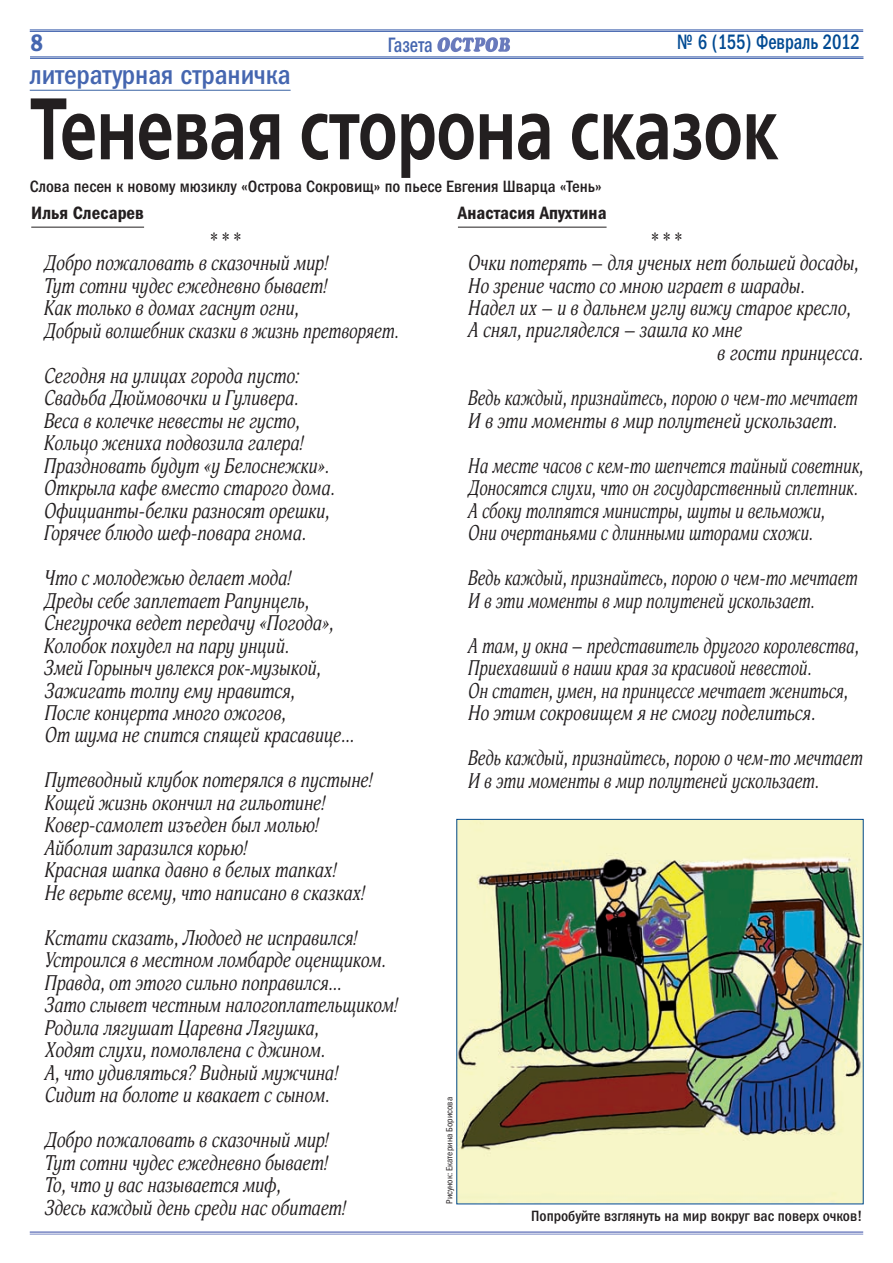
<style>
.page{position:relative;width:893px;height:1263px;background:#fff}
.page>*{position:absolute;margin:0;border:0;box-sizing:border-box;transform-origin:0 0}
.t1{font:600 87px "Free Set";letter-spacing:-.005em;color:#231f20;scale:.75 1}
.t2{font:27px "Franklin Gothic Medi Cond ITC";color:#4566b0}
.t3{font:24px "Franklin Gothic Demi Cond ITC";color:#4566b0}
.t4{font:italic 21px/22.5px "Adonis";color:#231f20;scale:.82 1}
.t5{font:italic 21px/22.5px "Adonis";color:#231f20;scale:.77 1}
.t6{font:italic 21px/22.5px "Adonis";color:#231f20;scale:.78 1}
.t7{font:21px "Franklin Gothic Medi Cond ITC";color:#014a93;scale:.85 1}
.t8{font:21px "Franklin Gothic Medi Cond ITC";color:#4566b0;scale:.85 1}
.t9{font:18px "Franklin Gothic Demi Cond ITC";color:#231f20}
.t10{font:16.5px "Franklin Gothic Medi Cond ITC";color:#231f20}
.t11{font:15px "Franklin Gothic Medi Cond ITC";color:#231f20}
.t12{font:9px "Franklin Gothic Book Cond ITC";color:#231f20}
</style>
<div class="page">
<hr style="left:30px;top:1231px;width:833px;height:2px;background:#7987c3">
<hr style="left:30px;top:1234px;width:833px;height:1px;background:#7987c3">
<hr style="left:30px;top:31px;width:833px;height:1px;background:#4566b0">
<hr style="left:30px;top:29px;width:833px;height:1px;background:#4566b0">
<hr style="left:30px;top:58px;width:833px;height:1px;background:#4566b0">
<hr style="left:30px;top:56px;width:833px;height:1px;background:#4566b0">
<svg style="left:437px;top:37px;width:73px;height:15px"></svg>
<hr style="left:30px;top:90px;width:260px;height:1px;background:#3761a2">
<hr style="left:31px;top:227px;width:113px;height:1px;background:#231f20">
<hr style="left:458px;top:227px;width:148px;height:1px;background:#231f20">
<img style="left:458px;top:821px;width:403px;height:381px">
<p class="t3" style="left:31px;top:35px;width:14px">8</p>
<p class="t8" style="left:388px;top:37px;width:54px">Газета</p>
<p class="t7" style="left:677px;top:35px;width:216px">№ 6 (155) Февраль 2012</p>
<p class="t2" style="left:30px;top:66px;width:262px">литературная страничка</p>
<h1 class="t1" style="left:30px;top:94px;width:1000px">Теневая сторона сказок</h1>
<p class="t10" style="left:30px;top:181px;width:573px">Слова песен к новому мюзиклу «Острова Сокровищ» по пьесе Евгения Шварца «Тень»</p>
<p class="t4" style="left:44px;top:232px;width:434px;text-indent:165px">* * *<br>Добро пожаловать в сказочный мир!<br>Тут сотни чудес ежедневно бывает!<br>Как только в домах гаснут огни,<br>Добрый волшебник сказки в жизнь претворяет.</p>
<p class="t4" style="left:44px;top:366px;width:356px">Сегодня на улицах города пусто:<br>Свадьба Дюймовочки и Гуливера.<br>Веса в колечке невесты не густо, Кольцо жениха подвозила галера!<br>Праздновать будут «у Белоснежки».<br>Открыла кафе вместо старого дома.<br>Официанты-белки разносят орешки, Горячее блюдо шеф-повара гнома.</p>
<p class="t4" style="left:44px;top:569px;width:379px">Что с молодежью делает мода!<br>Дреды себе заплетает Рапунцель,<br>Снегурочка ведет передачу «Погода»,<br>Колобок похудел на пару унций.<br>Змей Горыныч увлекся рок-музыкой,<br>Зажигать толпу ему нравится,<br>После концерта много ожогов,<br>От шума не спится спящей красавице...</p>
<p class="t4" style="left:45px;top:771px;width:403px">Путеводный клубок потерялся в пустыне!<br>Кощей жизнь окончил на гильотине!<br>Ковер-самолет изъеден был молью!<br>Айболит заразился корью!<br>Красная шапка давно в белых тапках!<br>Не верьте всему, что написано в сказках!</p>
<p class="t4" style="left:45px;top:929px;width:434px">Кстати сказать, Людоед не исправился!<br>Устроился в местном ломбарде оценщиком.<br>Правда, от этого сильно поправился...<br>Зато слывет честным налогоплательщиком!<br>Родила лягушат Царевна Лягушка,<br>Ходят слухи, помолвлена с джином.<br>А, что удивляться? Видный мужчина!<br>Сидит на болоте и квакает с сыном.</p>
<p class="t4" style="left:45px;top:1131px;width:370px">Добро пожаловать в сказочный мир!<br>Тут сотни чудес ежедневно бывает!<br>То, что у вас называется миф,<br>Здесь каждый день среди нас обитает!</p>
<p class="t9" style="left:31px;top:207px;width:114px">Илья Слесарев</p>
<p class="t9" style="left:458px;top:207px;width:150px">Анастасия Апухтина</p>
<p class="t4" style="left:650px;top:231px;width:39px">* * *</p>
<p class="t4" style="left:468px;top:254px;width:477px">Очки потерять – для ученых нет большей досады,</p>
<p class="t4" style="left:468px;top:276px;width:412px">Но зрение часто со мною играет в шарады.</p>
<p class="t4" style="left:468px;top:299px;width:468px">Надел их – и в дальнем углу вижу старое кресло,</p>
<p class="t4" style="left:468px;top:321px;width:335px">А снял, пригляделся – зашла ко мне</p>
<p class="t4" style="left:717px;top:344px;width:179px">в гости принцесса.</p>
<p class="t5" style="left:468px;top:389px;width:507px">Ведь каждый, признайтесь, порою о чем-то мечтает<br>И в эти моменты в мир полутеней ускользает.</p>
<p class="t5" style="left:468px;top:456px;width:514px">На месте часов с кем-то шепчется тайный советник, Доносятся слухи, что он государственный сплетник.<br>А сбоку толпятся министры, шуты и вельможи,<br>Они очертаньями с длинными шторами схожи.</p>
<p class="t5" style="left:468px;top:569px;width:507px">Ведь каждый, признайтесь, порою о чем-то мечтает<br>И в эти моменты в мир полутеней ускользает.</p>
<p class="t5" style="left:468px;top:636px;width:508px">А там, у окна – представитель другого королевства, Приехавший в наши края за красивой невестой.<br>Он статен, умен, на принцессе мечтает жениться, Но этим сокровищем я не смогу поделиться.</p>
<p class="t6" style="left:468px;top:749px;width:507px">Ведь каждый, признайтесь, порою о чем-то мечтает<br>И в эти моменты в мир полутеней ускользает.</p>
<p class="t12" style="left:446px;top:1204px;width:108px;rotate:-90deg">Рисунок: Екатерина Борисова</p>
<p class="t11" style="left:531px;top:1210px;width:333px">Попробуйте взглянуть на мир вокруг вас поверх очков!</p>
</div>
